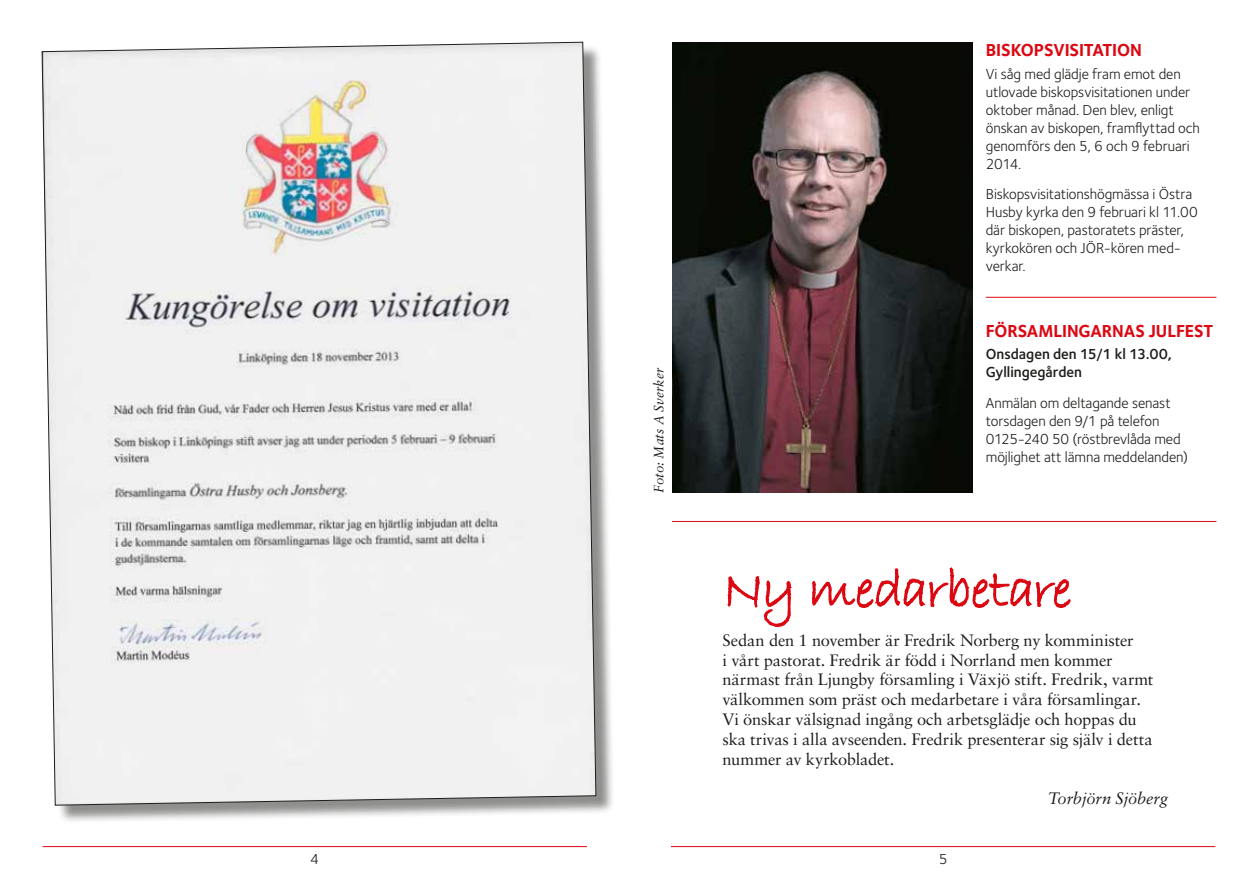
<style>
.page{position:relative;width:1259px;height:893px;background:#fff}
.page>*{position:absolute;margin:0;border:0;box-sizing:border-box;transform-origin:0 0}
.t1{font:54px "Bradley Hand ITC";letter-spacing:-.015em;color:#db0812}
.t2{font:700 18px "Foundry Sterling";letter-spacing:-.01em;color:#db0812}
.t3{font:16.5px/19.8px "Sabon LT";letter-spacing:-.01em;color:#1d1d1b}
.t4{font:italic 16.5px "Sabon LT";letter-spacing:-.01em;color:#1d1d1b}
.t5{font:15px/18px "Foundry Sterling";letter-spacing:-.005em;color:#1d1d1b}
.t6{font:600 15px/18px "Foundry Sterling";color:#1d1d1b}
.t7{font:italic 13.5px "Sabon LT";color:#1d1d1b}
</style>
<div class="page">
<hr style="left:43px;top:846px;width:544px;height:1px;background:#db0812">
<hr style="left:671px;top:846px;width:544px;height:1px;background:#db0812">
<div style="left:44px;top:45px;width:571px;height:779px;background:#1d1d1b;opacity:.5"></div>
<svg style="left:41px;top:41px;width:556px;height:765px"></svg>
<hr style="left:672px;top:521px;width:544px;height:1px;background:#db0812">
<hr style="left:986px;top:297px;width:230px;height:1px;background:#db0812">
<svg style="left:727px;top:576px;width:65px;height:51px"></svg>
<svg style="left:812px;top:567px;width:259px;height:42px"></svg>
<img style="left:672px;top:43px;width:300px;height:449px">
<p class="t7" style="left:651px;top:493px;width:127px;rotate:-90deg">Foto: Mats A Sverker</p>
<p class="t2" style="left:986px;top:40px;width:158px">BISKOPSVISITATION</p>
<p class="t5" style="left:986px;top:64px;width:216px">Vi såg med glädje fram emot den utlovade biskopsvisitationen under oktober månad. Den blev, enligt önskan av biskopen, framflyttad och genomförs den 5, 6 och 9 februari<br>2014.</p>
<p class="t5" style="left:986px;top:185px;width:213px">Biskopsvisitationshögmässa i Östra<br>Husby kyrka den 9 februari kl 11.00 där biskopen, pastoratets präster, kyrkokören och JÖR-kören med&shy;verkar.</p>
<p class="t2" style="left:986px;top:320px;width:229px">FÖRSAMLINGARNAS JULFEST</p>
<p class="t6" style="left:986px;top:345px;width:188px">Onsdagen den 15/1 kl 13.00,<br>Gyllingegården</p>
<p class="t5" style="left:986px;top:393px;width:204px">Anmälan om deltagande senast torsdagen den 9/1 på telefon<br>0125-240 50 (röstbrevlåda med möjlighet att lämna meddelanden)</p>
<h1 class="t1" style="left:722px;top:555px;width:351px">Ny medarbetare</h1>
<p class="t3" style="left:722px;top:630px;width:432px">Sedan den 1 november är Fredrik Norberg ny komminister<br>i vårt pastorat. Fredrik är född i Norrland men kommer närmast från Ljungby församling i Växjö stift. Fredrik, varmt välkommen som präst och medarbetare i våra församlingar.<br>Vi önskar välsignad ingång och arbetsglädje och hoppas du ska trivas i alla avseenden. Fredrik presenterar sig själv i detta nummer av kyrkobladet.</p>
<p class="t4" style="left:1048px;top:789px;width:122px">Torbjörn Sjöberg</p>
<p class="t5" style="left:310px;top:850px;width:10px">4</p>
<p class="t5" style="left:938px;top:850px;width:10px">5</p>
</div>
